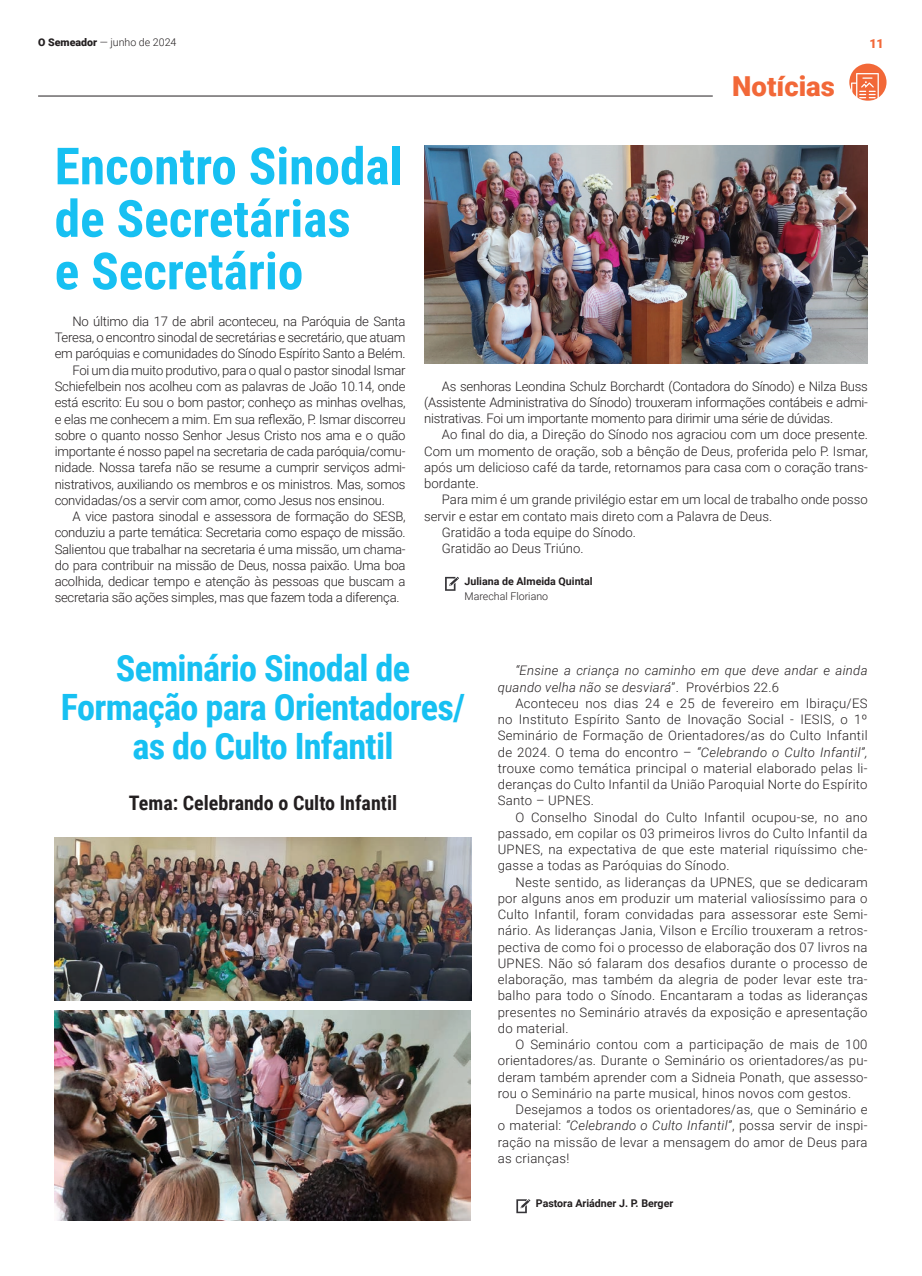
<style>
.page{position:relative;width:922px;height:1276px;background:#fff}
.page>*{position:absolute;margin:0;border:0;box-sizing:border-box;transform-origin:0 0}
.t1{font:700 51.25px/52.5px "Roboto Condensed";color:#17c0f2}
.t2{font:700 36.25px/38.8px "Roboto Condensed";letter-spacing:-.02em;color:#17c0f2;text-align:center}
.t3{font:900 27.5px "Roboto";color:#f26838}
.t4{font:700 20px "Roboto Condensed";color:#231f20}
.t5{font:300 13.12px/16.2px "Roboto";letter-spacing:-.02em;color:#231f20;text-align:justify}
.t6{font:300 13.12px "Roboto";color:#231f20}
.t7{font:italic 300 13.12px/16.2px "Roboto";letter-spacing:.02em;color:#231f20}
.t8{font:900 12.5px "Roboto";color:#f26838}
.t9{font:700 10.62px "Roboto";color:#231f20}
.t10{font:300 10.62px "Roboto";color:#231f20}
.s1{font-weight:900}
.s2{font-style:normal}
.s3{font-style:italic}
</style>
<div class="page">
<div style="left:849px;top:64px;width:37px;height:37px;background:#f26838;border-radius:50%"></div>
<svg style="left:850px;top:73px;width:28px;height:28px"></svg>
<hr style="left:38px;top:96px;width:674px;height:1px;background:#231f20">
<svg style="left:516px;top:1199px;width:14px;height:14px"></svg>
<img style="left:54px;top:1010px;width:416px;height:210px">
<img style="left:54px;top:837px;width:418px;height:163px">
<img style="left:424px;top:146px;width:443px;height:217px">
<svg style="left:445px;top:577px;width:14px;height:14px"></svg>
<p class="t10" style="left:38px;top:34px;width:140px"><span class="s1">O Semeador</span> ― junho de 2024</p>
<p class="t8" style="left:869px;top:35px;width:16px">11</p>
<h3 class="t3" style="left:732px;top:70px;width:104px">Notícias</h3>
<h1 class="t1" style="left:55px;top:144px;width:349px">Encontro Sinodal de Secretárias<br>e Secretário</h1>
<p class="t5" style="left:72px;top:313px;width:334px">No último dia 17 de abril aconteceu, na Paróquia de Santa</p>
<p class="t5" style="left:55px;top:329px;width:352px">Teresa, o encontro sinodal de secretárias e secretário, que atuam</p>
<p class="t5" style="left:55px;top:345px;width:352px">em paróquias e comunidades do Sínodo Espírito Santo a Belém.</p>
<p class="t5" style="left:72px;top:363px;width:334px">Foi um dia muito produtivo, para o qual o pastor sinodal Ismar</p>
<p class="t5" style="left:55px;top:379px;width:352px">Schiefelbein nos acolheu com as palavras de João 10.14, onde</p>
<p class="t5" style="left:55px;top:394px;width:352px">está escrito: Eu sou o bom pastor; conheço as minhas ovelhas,</p>
<p class="t5" style="left:55px;top:410px;width:352px">e elas me conhecem a mim. Em sua reflexão, P. Ismar discorreu</p>
<p class="t5" style="left:55px;top:428px;width:352px">sobre o quanto nosso Senhor Jesus Cristo nos ama e o quão</p>
<p class="t5" style="left:55px;top:443px;width:352px">importante é nosso papel na secretaria de cada paróquia/comu-</p>
<p class="t5" style="left:55px;top:460px;width:352px">nidade. Nossa tarefa não se resume a cumprir serviços admi-</p>
<p class="t5" style="left:55px;top:476px;width:352px">nistrativos, auxiliando os membros e os ministros. Mas, somos</p>
<p class="t5" style="left:55px;top:493px;width:331px">convidadas/os a servir com amor, como Jesus nos ensinou.</p>
<p class="t5" style="left:72px;top:509px;width:334px">A vice pastora sinodal e assessora de formação do SESB,</p>
<p class="t5" style="left:55px;top:524px;width:352px">conduziu a parte temática: Secretaria como espaço de missão.</p>
<p class="t5" style="left:55px;top:541px;width:352px">Salientou que trabalhar na secretaria é uma missão, um chama-</p>
<p class="t5" style="left:55px;top:558px;width:352px">do para contribuir na missão de Deus, nossa paixão. Uma boa</p>
<p class="t5" style="left:55px;top:573px;width:352px">acolhida, dedicar tempo e atenção às pessoas que buscam a</p>
<p class="t5" style="left:55px;top:590px;width:346px">secretaria são ações simples, mas que fazem toda a diferença.</p>
<p class="t5" style="left:424px;top:377px;width:445px;text-indent:18px">As senhoras Leondina Schulz Borchardt (Contadora do Sínodo) e Nilza Buss (Assistente Administrativa do Sínodo) trouxeram informações contábeis e admi&shy;nistrativas. Foi um importante momento para dirimir uma série de dúvidas.</p>
<p class="t5" style="left:424px;top:426px;width:445px;text-indent:18px">Ao final do dia, a Direção do Sínodo nos agraciou com um doce presente.<br>Com um momento de oração, sob a bênção de Deus, proferida pelo P. Ismar, após um delicioso café da tarde, retornamos para casa com o coração trans&shy;bordante.</p>
<p class="t6" style="left:442px;top:494px;width:427px">Para mim é um grande privilégio estar em um local de trabalho onde posso</p>
<p class="t6" style="left:424px;top:510px;width:349px">servir e estar em contato mais direto com a Palavra de Deus.</p>
<p class="t6" style="left:442px;top:523px;width:195px">Gratidão a toda equipe do Sínodo.</p>
<p class="t6" style="left:442px;top:542px;width:143px">Gratidão ao Deus Triúno.</p>
<p class="t9" style="left:464px;top:576px;width:130px">Juliana de Almeida Quintal</p>
<p class="t10" style="left:464px;top:591px;width:85px">Marechal Floriano</p>
<h2 class="t2" style="left:61px;top:651px;width:406px">Seminário Sinodal de<br>Formação para Orientadores/ as do Culto Infantil</h2>
<p class="t7" style="left:497px;top:663px;width:371px;text-indent:18px">“Ensine a criança no caminho em que deve andar e ainda quando velha não se desviará<span class="s2">”. Provérbios 22.6</span></p>
<p class="t5" style="left:497px;top:696px;width:371px;text-indent:18px">Aconteceu nos dias 24 e 25 de fevereiro em Ibiraçu/ES no Instituto Espírito Santo de Inovação Social - IESIS, o 1º Seminário de Formação de Orientadores/as do Culto Infantil de 2024. O tema do encontro – <span class="s3">“Celebrando o Culto Infantil”, </span>trouxe como temática principal o material elaborado pelas li&shy;deranças do Culto Infantil da União Paroquial Norte do Espírito Santo – UPNES.</p>
<p class="t5" style="left:497px;top:809px;width:371px;text-indent:18px">O Conselho Sinodal do Culto Infantil ocupou-se, no ano passado, em copilar os 03 primeiros livros do Culto Infantil da UPNES, na expectativa de que este material riquíssimo che&shy;gasse a todas as Paróquias do Sínodo.</p>
<p class="t5" style="left:497px;top:874px;width:371px;text-indent:18px">Neste sentido, as lideranças da UPNES, que se dedicaram por alguns anos em produzir um material valiosíssimo para o Culto Infantil, foram convidadas para assessorar este Semi&shy;nário. As lideranças Jania, Vilson e Ercílio trouxeram a retros&shy;pectiva de como foi o processo de elaboração dos 07 livros na UPNES. Não só falaram dos desafios durante o processo de elaboração, mas também da alegria de poder levar este tra&shy;balho para todo o Sínodo. Encantaram a todas as lideranças presentes no Seminário através da exposição e apresentação do material.</p>
<p class="t5" style="left:497px;top:1036px;width:371px;text-indent:18px">O Seminário contou com a participação de mais de 100 orientadores/as. Durante o Seminário os orientadores/as pu&shy;deram também aprender com a Sidneia Ponath, que assesso&shy;rou o Seminário na parte musical, hinos novos com gestos.</p>
<p class="t5" style="left:497px;top:1101px;width:371px;text-indent:18px">Desejamos a todos os orientadores/as, que o Seminário e o material: <span class="s3">“Celebrando o Culto Infantil”</span>, possa servir de inspi&shy;ração na missão de levar a mensagem do amor de Deus para as crianças!</p>
<p class="t9" style="left:535px;top:1199px;width:139px">Pastora Ariádner J. P. Berger</p>
<h3 class="t4" style="left:129px;top:794px;width:270px">Tema: Celebrando o Culto Infantil</h3>
</div>
